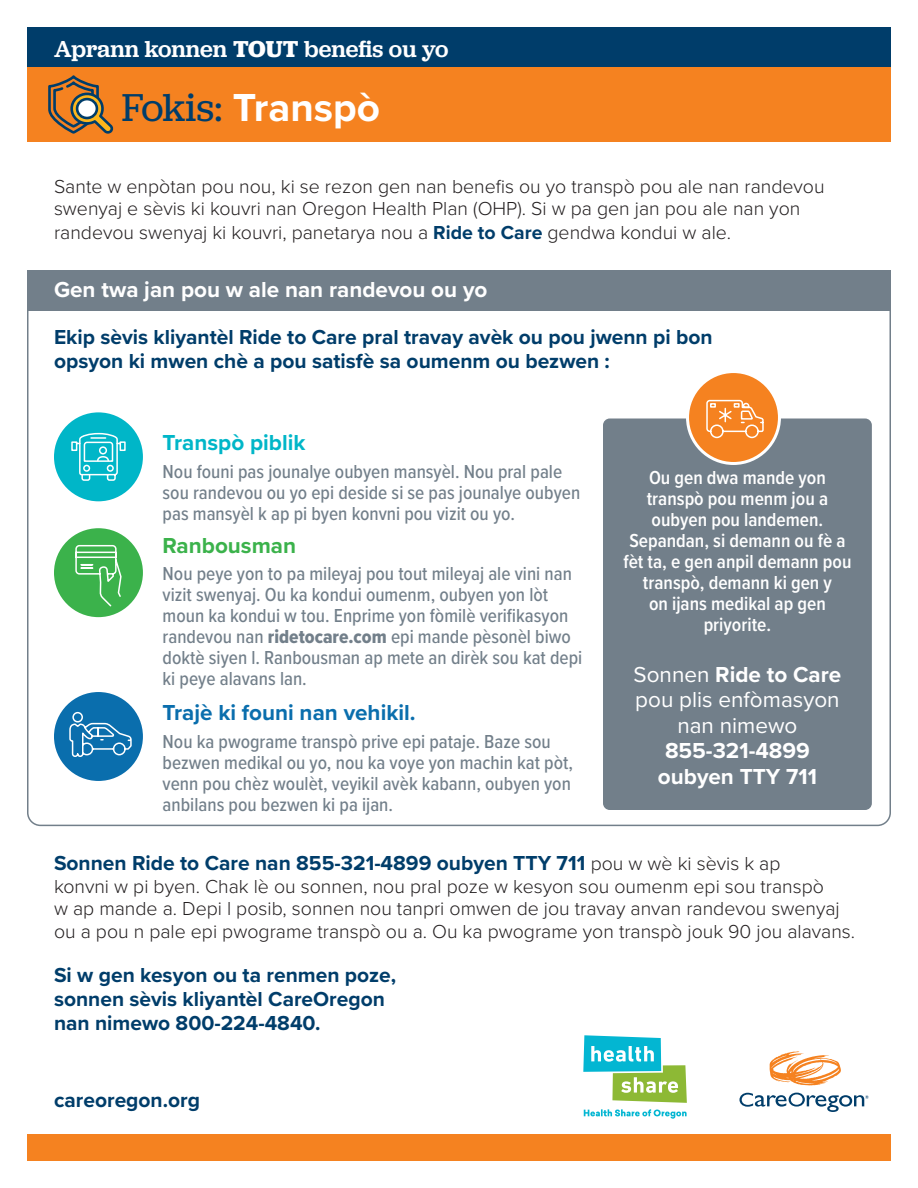
<style>
.page{position:relative;width:918px;height:1188px;background:#fff}
.page>*{position:absolute;margin:0;border:0;box-sizing:border-box;transform-origin:0 0}
.t1{font:700 40.5px "Proxima Nova";color:#fff}
.t2{font:500 24px "Jubilat";color:#fff}
.t3{font:700 22.5px/25.5px "Proxima Nova";color:#fff;text-align:center}
.t4{font:22.5px/25.5px "Proxima Nova";color:#fff;text-align:center}
.t5{font:700 22.5px "Proxima Nova";color:#0a6ead}
.t6{font:700 22.5px "Proxima Nova";color:#00b6c8}
.t7{font:700 22.5px "Proxima Nova";color:#3bb24b}
.Body{font:700 21px/24px "Proxima Nova";color:#003d6a}
.Dark_Blue_Sec_head_1{font:700 21px/24px "Proxima Nova";color:#003d6a}
.gray_body_13_14_0_12{font:500 19.5px/21px "Proxima Nova Cond";color:#727f8a}
.Body-2{font:300 19.5px/23px "Proxima Nova";color:#231f20}
.t8{font:600 19.5px/21px "Proxima Nova Cond";color:#fff;text-align:center}
.s1{font-weight:700}
.s2{font-family:"Jubilat";font-weight:400;color:#003d6a}
.s3{font-weight:700;color:#003d6a}
.s4{font-family:"Proxima Nova Cond Extrabld";font-weight:400}
.s5{font-weight:300;font-size:19.5px;color:#231f20}
</style>
<div class="page">
<div style="left:27px;top:27px;width:864px;height:41px;background:#003d6a"></div>
<div style="left:27px;top:68px;width:864px;height:74px;background:#f58220"></div>
<div style="left:27px;top:1134px;width:864px;height:27px;background:#f58220"></div>
<svg style="left:48px;top:75px;width:66px;height:59px"></svg>
<div style="left:77px;top:99px;width:20px;height:19px;background:#fff;border-radius:50%"></div>
<div style="left:76px;top:98px;width:22px;height:21px;border:3px solid #003d6a;border-radius:50%"></div>
<div style="left:27px;top:270px;width:864px;height:41px;background:#727f8a"></div>
<div style="left:54px;top:692px;width:89px;height:89px;background:#0a6ead;border-radius:50%"></div>
<div style="left:54px;top:412px;width:89px;height:89px;background:#00b6c8;border-radius:50%"></div>
<svg style="left:71px;top:432px;width:55px;height:49px"></svg>
<div style="left:54px;top:528px;width:89px;height:89px;background:#3bb24b;border-radius:50%"></div>
<svg style="left:69px;top:544px;width:64px;height:213px"></svg>
<div style="left:603px;top:418px;width:269px;height:392px;background:#727f8a;border-radius:7px"></div>
<div style="left:688px;top:372px;width:91px;height:91px;background:#f58220;border-radius:50%"></div>
<div style="left:686px;top:370px;width:95px;height:95px;border:3px solid #fff;border-radius:50%"></div>
<svg style="left:706px;top:399px;width:58px;height:40px"></svg>
<svg style="left:770px;top:1051px;width:71px;height:35px"></svg>
<svg style="left:739px;top:1093px;width:130px;height:19px"></svg>
<svg style="left:584px;top:1109px;width:103px;height:10px"></svg>
<svg style="left:583px;top:1035px;width:104px;height:68px"></svg>
<p class="t2" style="left:54px;top:33px;width:396px">Aprann konnen <span class="s1">TOUT</span> benefis ou yo</p>
<p class="t1" style="left:122px;top:77px;width:260px"><span class="s2">Fokis:</span> Transpò</p>
<p class="Body-2" style="left:54px;top:174px;width:772px">Sante w enpòtan pou nou, ki se rezon gen nan benefis ou yo transpò pou ale nan randevou swenyaj e sèvis ki kouvri nan Oregon Health Plan (OHP). Si w pa gen jan pou ale nan yon randevou swenyaj ki kouvri, panetarya nou a <span class="s3">Ride to Care</span> gendwa kondui w ale.</p>
<p class="t3" style="left:54px;top:277px;width:435px">Gen twa jan pou w ale nan randevou ou yo</p>
<p class="Dark_Blue_Sec_head_1" style="left:54px;top:324px;width:660px">Ekip sèvis kliyantèl Ride to Care pral travay avèk ou pou jwenn pi bon opsyon ki mwen chè a pou satisfè sa oumenm ou bezwen :</p>
<p class="t6" style="left:163px;top:425px;width:144px">Transpò piblik</p>
<p class="gray_body_13_14_0_12" style="left:163px;top:460px;width:419px">Nou founi pas jounalye oubyen mansyèl. Nou pral pale sou randevou ou yo epi deside si se pas jounalye oubyen pas mansyèl k ap pi byen konvni pou vizit ou yo.</p>
<p class="t7" style="left:163px;top:528px;width:135px">Ranbousman</p>
<p class="gray_body_13_14_0_12" style="left:163px;top:563px;width:421px">Nou peye yon to pa mileyaj pou tout mileyaj ale vini nan vizit swenyaj. Ou ka kondui oumenm, oubyen yon lòt moun ka kondui w tou. Enprime yon fòmilè verifikasyon randevou nan <span class="s4">ridetocare.com</span> epi mande pèsonèl biwo doktè siyen l. Ranbousman ap mete an dirèk sou kat depi ki peye alavans lan.</p>
<p class="t5" style="left:163px;top:695px;width:254px">Trajè ki founi nan vehikil.</p>
<p class="gray_body_13_14_0_12" style="left:163px;top:730px;width:412px">Nou ka pwograme transpò prive epi pataje. Baze sou bezwen medikal ou yo, nou ka voye yon machin kat pòt, venn pou chèz woulèt, veyikil avèk kabann, oubyen yon anbilans pou bezwen ki pa ijan.</p>
<p class="t8" style="left:623px;top:466px;width:230px">Ou gen dwa mande yon transpò pou menm jou a oubyen pou landemen.<br>Sepandan, si demann ou fè a fèt ta, e gen anpil demann pou transpò, demann ki gen y<br>on ijans medikal ap gen priyorite.</p>
<p class="t4" style="left:634px;top:660px;width:209px">Sonnen <span class="s1">Ride to Care </span>pou plis enfòmasyon nan nimewo</p>
<p class="t3" style="left:658px;top:737px;width:161px">855-321-4899 oubyen TTY 711</p>
<p class="Body" style="left:54px;top:851px;width:728px">Sonnen Ride to Care nan 855-321-4899 oubyen TTY 711 <span class="s5">pou w wè ki sèvis k ap</span></p>
<p class="Body-2" style="left:54px;top:874px;width:803px;line-height:22.5px">konvni w pi byen. Chak lè ou sonnen, nou pral poze w kesyon sou oumenm epi sou transpò<br>w ap mande a. Depi l posib, sonnen nou tanpri omwen de jou travay anvan randevou swenyaj ou a pou n pale epi pwograme transpò ou a. Ou ka pwograme yon transpò jouk 90 jou alavans.</p>
<p class="Body" style="left:54px;top:962px;width:344px">Si w gen kesyon ou ta renmen poze, sonnen sèvis kliyantèl CareOregon nan nimewo 800-224-4840.</p>
<p class="Dark_Blue_Sec_head_1" style="left:54px;top:1087px;width:147px">careoregon.org</p>
</div>
